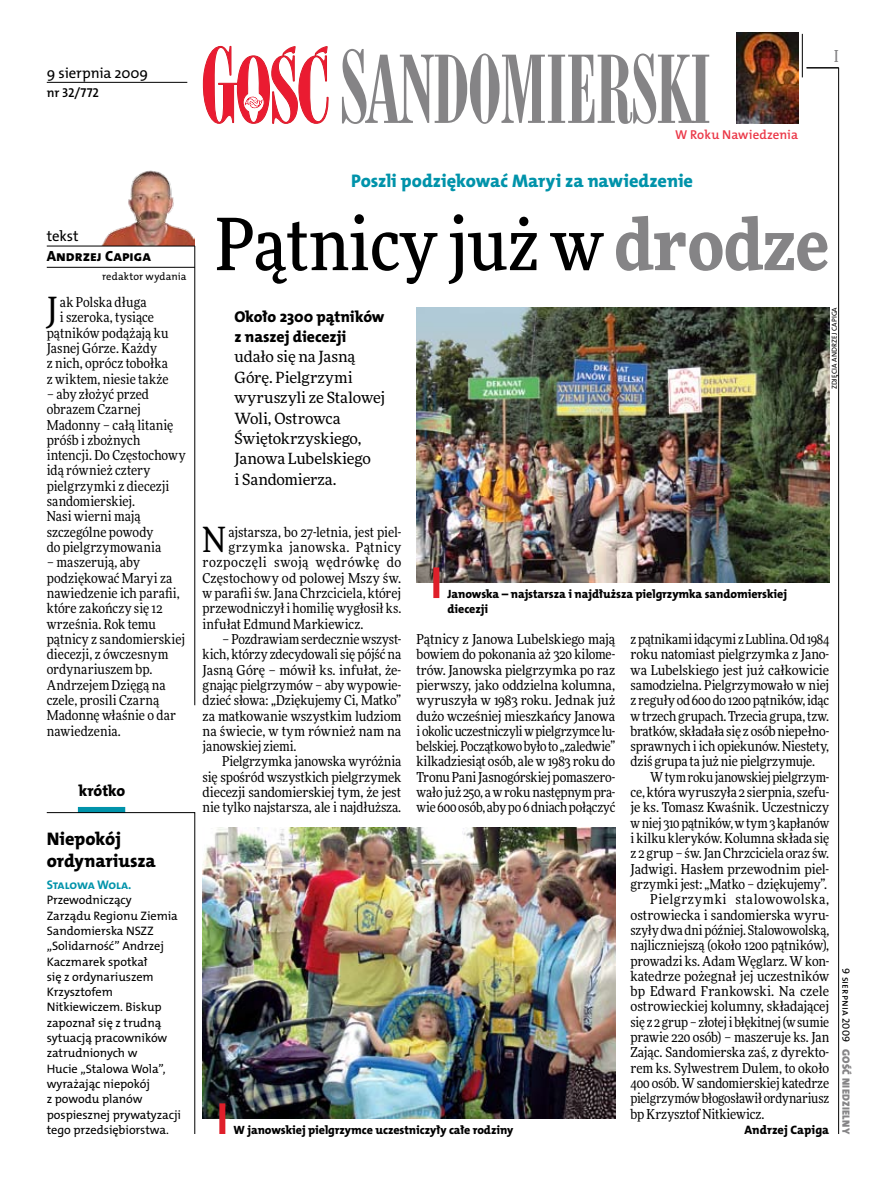
<style>
.page{position:relative;width:893px;height:1191px;background:#fff}
.page>*{position:absolute;margin:0;border:0;box-sizing:border-box;transform-origin:0 0}
.t1{font:500 72px "Freeday Narrow";color:#000}
.t2{font:34.8px "Freeday Narrow News";color:#000}
.t3{font:18.3px "The Mix HP8 Ex Bld";letter-spacing:.005em;color:#0093aa}
.t4{font:18.3px/21.6px "The Mix HP8 Ex Bld";letter-spacing:.02em;color:#000}
.t5{font:500 16.5px "Freeday Narrow";color:#858486;scale:.9 1}
.t6{font:15.75px/20.4px "The Mix HP8 Ex Bld";letter-spacing:-.01em;color:#000}
.t7{font:15.45px/20.4px "Freeday News";letter-spacing:-.01em;color:#000}
.t8{font:14.85px "The Mix HP5 Plain";color:#000}
.t9{font:14.85px "The Mix HP8 Ex Bld";color:#000}
.t10{font:13.65px/15.3px "Freeday Narrow News";color:#000;text-align:justify}
.t11{font:13.65px "Freeday Narrow News";letter-spacing:-.02em;color:#000}
.t12{font:13.65px "Freeday Narrow News";letter-spacing:.035em;color:#000}
.t13{font:13.65px "Freeday Narrow News";letter-spacing:.03em;color:#000}
.t14{font:12.9px "The Mix HP6 Se Bld";letter-spacing:.005em;color:#eb3848}
.t15{font:12.9px "The Mix HP6 Se Bld";color:#000}
.t16{font:12.6px "The Mix HP7 Bld";letter-spacing:-.015em;color:#0093aa}
.t17{font:12.3px/15.3px "The Mix HP5 Plain";letter-spacing:-.005em;color:#000}
.t18{font:12.3px "The Mix HP8 Ex Bld";color:#000}
.t19{font:12px/15.3px "The Mix HP8 Ex Bld";letter-spacing:.01em;color:#000}
.t20{font:10.5px "The Mix HP5 Plain";letter-spacing:.01em;color:#000}
.t21{font:10.5px "The Mix HP9 Blk";letter-spacing:.025em;color:#858486}
.t22{font:7.2px "The Mix HP5 Plain";letter-spacing:.015em;color:#000}
.s1{font-weight:900;color:#858486}
</style>
<div class="page">
<hr style="left:838px;top:68px;width:1px;height:1066px;background:#000">
<hr style="left:802px;top:34px;width:1px;height:43px;background:#000">
<svg style="left:203px;top:46px;width:125px;height:78px"></svg>
<svg style="left:342px;top:49px;width:367px;height:75px"></svg>
<hr style="left:47px;top:82px;width:140px;height:1px;background:#000">
<hr style="left:195px;top:246px;width:1px;height:459px;background:#000">
<hr style="left:806px;top:68px;width:33px;height:1px;background:#000">
<img style="left:100px;top:170px;width:95px;height:76px">
<hr style="left:47px;top:246px;width:148px;height:1px;background:#000">
<hr style="left:47px;top:267px;width:148px;height:1px;background:#000">
<img style="left:736px;top:33px;width:62px;height:90px">
<img style="left:416px;top:307px;width:413px;height:276px">
<img style="left:203px;top:827px;width:412px;height:291px">
<div style="left:219px;top:1103px;width:6px;height:31px;background:#df1f2a"></div>
<div style="left:433px;top:567px;width:6px;height:31px;background:#df1f2a"></div>
<div style="left:78px;top:807px;width:47px;height:6px;background:#0093aa"></div>
<svg style="left:46px;top:812px;width:149px;height:322px"></svg>
<p class="t8" style="left:47px;top:63px;width:103px">9 sierpnia 2009</p>
<p class="t15" style="left:47px;top:85px;width:54px">nr 32/772</p>
<p class="t8" style="left:47px;top:227px;width:33px">tekst</p>
<p class="t9" style="left:47px;top:247px;width:106px">Andrzej Capiga</p>
<p class="t20" style="left:102px;top:270px;width:86px">redaktor wydania</p>
<h2 class="t2" style="left:47px;top:289px;width:13px">J</h2>
<p class="t10" style="left:60px;top:294px;width:88px">ak Polska długa</p>
<p class="t10" style="left:60px;top:310px;width:96px">i szeroka, tysiące</p>
<p class="t10" style="left:47px;top:325px;width:123px">pątników podążają ku</p>
<p class="t10" style="left:47px;top:340px;width:112px">Jasnej Górze. Każdy</p>
<p class="t10" style="left:47px;top:356px;width:123px">z nich, oprócz tobołka</p>
<p class="t10" style="left:47px;top:371px;width:123px">z wiktem, niesie także</p>
<p class="t10" style="left:47px;top:386px;width:140px;text-align:left">– aby złożyć przed obrazem Czarnej<br>Madonny – całą litanię próśb i zbożnych intencji. Do Częstochowy idą również cztery pielgrzymki z diecezji sandomierskiej.<br>Nasi wierni mają szczególne powody<br>do pielgrzymowania</p>
<p class="t10" style="left:47px;top:554px;width:140px;text-align:left">– maszerują, aby podziękować Maryi za nawiedzenie ich parafii, które zakończy się 12 września. Rok temu pątnicy z sandomierskiej diecezji, z ówczesnym ordynariuszem bp.<br>Andrzejem Dzięgą na czele, prosili Czarną<br>Madonnę właśnie o dar nawiedzenia.</p>
<p class="t6" style="left:79px;top:781px;width:48px">krótko</p>
<h3 class="t4" style="left:47px;top:828px;width:111px">Niepokój ordynariusza</h3>
<p class="t16" style="left:47px;top:876px;width:86px">Stalowa Wola.</p>
<p class="t17" style="left:47px;top:892px;width:136px">Przewodniczący<br>Zarządu Regionu Ziemia<br>Sandomierska N SZZ „Solidarność” Andrzej<br>Kaczmarek spotkał<br>się z ordynariuszem<br>Krzysztofem<br>N itkiewiczem. Biskup zapoznał się z trudną sytuacją pracowników zatrudnionych w<br>Hucie „Stalowa Wola”, wyrażając niepokój<br>z powodu planów pospiesznej prywatyzacji tego przedsiębiorstwa.</p>
<p class="t14" style="left:675px;top:126px;width:124px">W Roku Nawiedzenia</p>
<p class="t5" style="left:834px;top:46px;width:6px">I</p>
<h3 class="t3" style="left:351px;top:169px;width:343px">Poszli podziękować Maryi za nawiedzenie</h3>
<h1 class="t1" style="left:215px;top:199px;width:616px">Pątnicy już w <span class="s1">drodze</span></h1>
<p class="t6" style="left:234px;top:306px;width:152px">Około 2300 pątników z naszej diecezji</p>
<p class="t7" style="left:234px;top:346px;width:152px">udało się na Jasną<br>Górę. Pielgrzymi wyruszyli ze Stalowej<br>Woli, Ostrowca<br>Świętokrzyskiego,<br>Janowa Lubelskiego<br>i Sandomierza.</p>
<p class="t22" style="left:830px;top:389px;width:84px;rotate:-90deg">zdjęcia Andrzej Capiga</p>
<h2 class="t2" style="left:203px;top:518px;width:25px">N</h2>
<p class="t10" style="left:228px;top:524px;width:174px">ajstarsza, bo 27-letnia, jest piel-</p>
<p class="t12" style="left:228px;top:539px;width:174px">grzymka janowska. Pątnicy</p>
<p class="t13" style="left:203px;top:554px;width:200px">rozpoczęli swoją wędrówkę do</p>
<p class="t10" style="left:203px;top:570px;width:200px">Częstochowy od polowej Mszy św.</p>
<p class="t10" style="left:203px;top:585px;width:200px">w parafii św. Jana Chrzciciela, której</p>
<p class="t10" style="left:203px;top:600px;width:200px">przewodniczył i homilię wygłosił ks.</p>
<p class="t10" style="left:203px;top:616px;width:162px">infułat Edmund Markiewicz.</p>
<p class="t10" style="left:203px;top:631px;width:200px;text-indent:20px">– Pozdrawiam serdecznie wszyst&shy;kich, którzy zdecydowali się pójść na Jasną Górę – mówił ks. infułat, że&shy;gnając pielgrzymów – aby wypowie&shy;dzieć słowa: „Dziękujemy Ci, Matko” za matkowanie wszystkim ludziom na świecie, w tym również nam na janowskiej ziemi.</p>
<p class="t10" style="left:203px;top:754px;width:200px;text-indent:20px">Pielgrzymka janowska wyróżnia się spośród wszystkich pielgrzymek diecezji sandomierskiej tym, że jest nie tylko najstarsza, ale i najdłuższa.</p>
<p class="t19" style="left:448px;top:586px;width:341px">Janowska – najstarsza i najdłuższa pielgrzymka sandomierskiej diecezji</p>
<p class="t10" style="left:417px;top:631px;width:200px">Pątnicy z Janowa Lubelskiego mają bowiem do pokonania aż 320 kilome&shy;trów. Janowska pielgrzymka po raz pierwszy, jako oddzielna kolumna, wyruszyła w 1983 roku. Jednak już dużo wcześniej mieszkańcy Janowa i okolic uczestniczyli wpielgrzymce lu&shy;belskiej. Początkowo było to „zaledwie” kilkadziesiąt osób, ale w 1983 roku do Tronu Pani Jasnogórskiej pomaszero&shy;wało już 250, awroku następnym pra&shy;wie 600 osób, aby po 6 dniach połączyć</p>
<p class="t10" style="left:630px;top:631px;width:200px">zpątnikami idącymi z Lublina. Od 1984 roku natomiast pielgrzymka z Jano&shy;wa Lubelskiego jest już całkowicie samodzielna. Pielgrzymowało w niej z reguły od 600 do 1200 pątników, idąc wtrzech grupach. Trzecia grupa, tzw. bratków, składała się z osób niepełno&shy;sprawnych i ich opiekunów. Niestety, dziś grupa ta już nie pielgrzymuje.</p>
<p class="t11" style="left:650px;top:768px;width:181px">Wtym roku janowskiej pielgrzym-</p>
<p class="t10" style="left:630px;top:784px;width:200px">ce, która wyruszyła 2 sierpnia, szefu-</p>
<p class="t10" style="left:630px;top:799px;width:200px">je ks. Tomasz Kwaśnik. Uczestniczy</p>
<p class="t10" style="left:630px;top:815px;width:200px">wniej 310 pątników, wtym 3 kapłanów</p>
<p class="t10" style="left:630px;top:830px;width:200px">i kilku kleryków. Kolumna składa się</p>
<p class="t10" style="left:630px;top:845px;width:200px">z 2 grup – św. Jan Chrzciciela oraz św.</p>
<p class="t10" style="left:630px;top:861px;width:200px">Jadwigi. Hasłem przewodnim piel-</p>
<p class="t10" style="left:630px;top:876px;width:198px">grzymki jest: „Matko – dziękujemy”.</p>
<p class="t12" style="left:650px;top:891px;width:181px">Pielgrzymki stalowowolska,</p>
<p class="t10" style="left:630px;top:907px;width:200px">ostrowiecka i sandomierska wyru-</p>
<p class="t10" style="left:630px;top:922px;width:200px">szyły dwa dni później. Stalowowolską,</p>
<p class="t10" style="left:630px;top:937px;width:200px">najliczniejszą (około 1200 pątników),</p>
<p class="t10" style="left:630px;top:953px;width:200px">prowadzi ks. Adam Węglarz. W kon-</p>
<p class="t10" style="left:630px;top:968px;width:200px">katedrze pożegnał jej uczestników</p>
<p class="t10" style="left:630px;top:983px;width:200px">bp Edward Frankowski. Na czele</p>
<p class="t10" style="left:630px;top:998px;width:200px">ostrowieckiej kolumny, składającej</p>
<p class="t11" style="left:630px;top:1013px;width:200px">się z 2 grup – złotej i błękitnej (w sumie</p>
<p class="t10" style="left:630px;top:1029px;width:200px">prawie 220 osób) – maszeruje ks. Jan</p>
<p class="t10" style="left:630px;top:1044px;width:200px">Zając. Sandomierska zaś, z dyrekto-</p>
<p class="t10" style="left:630px;top:1060px;width:200px">rem ks. Sylwestrem Dulem, to około</p>
<p class="t10" style="left:630px;top:1075px;width:200px">400 osób. Wsandomierskiej katedrze</p>
<p class="t11" style="left:630px;top:1090px;width:200px">pielgrzymów błogosławił ordynariusz</p>
<p class="t10" style="left:630px;top:1106px;width:136px">bp Krzysztof Nitkiewicz.</p>
<p class="t18" style="left:744px;top:1122px;width:86px">Andrzej Capiga</p>
<p class="t19" style="left:234px;top:1122px;width:281px">W janowskiej pielgrzymce uczestniczyły całe rodziny</p>
<p class="t20" style="left:853px;top:968px;width:76px;rotate:90deg">9 sierpnia 2009</p>
<p class="t21" style="left:853px;top:1049px;width:86px;rotate:90deg">Gość Niedzielny</p>
</div>
